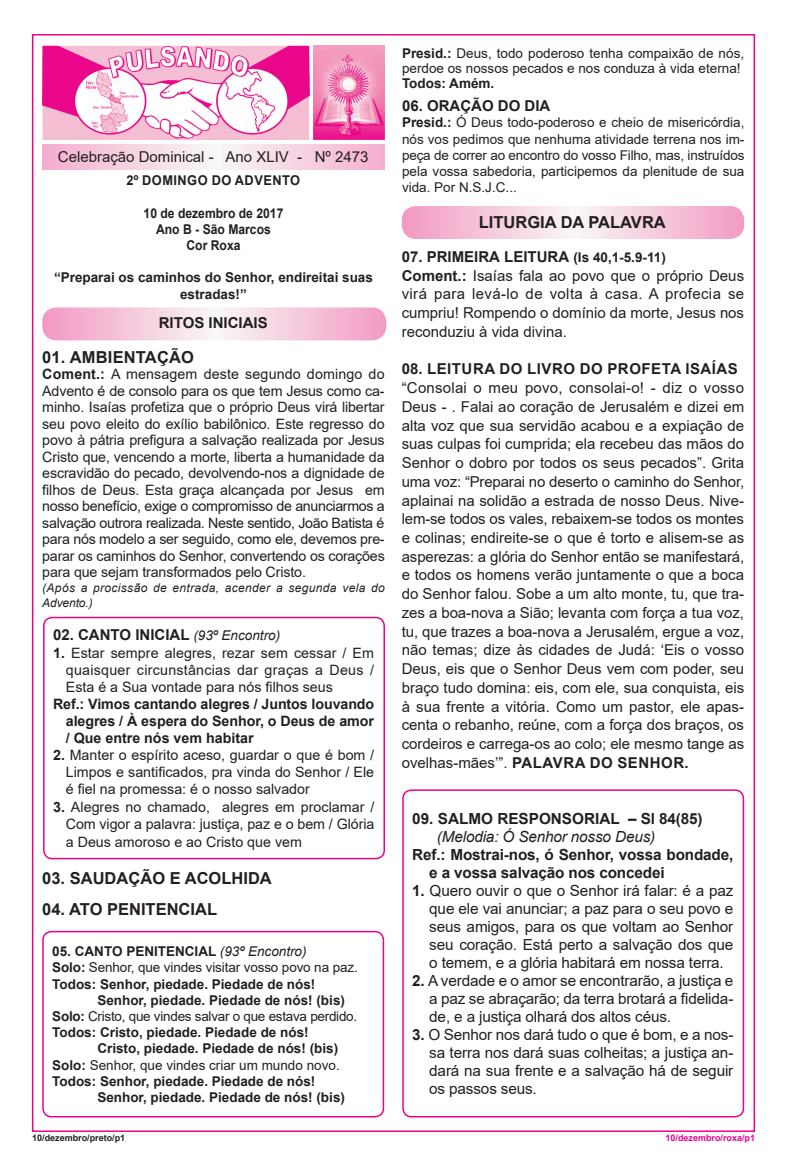
<style>
.page{position:relative;width:787px;height:1166px;background:#fff}
.page>*{position:absolute;margin:0;border:0;box-sizing:border-box;transform-origin:0 0}
.t1{font:700 16.5px "Arial";color:#231f20}
.t2{font:15.3px/18px "Arial";letter-spacing:-.01em;color:#231f20;text-align:justify}
.t3{font:700 15.3px/18px "Arial";letter-spacing:-.01em;color:#231f20}
.t4{font:italic 15.3px "Arial";letter-spacing:-.01em;color:#231f20}
.t5{font:15px/18.8px "Arial";color:#231f20;text-align:justify}
.t6{font:700 15px "Arial";color:#231f20}
.t7{font:700 15px "Arial";letter-spacing:.035em;color:#231f20}
.t8{font:14.25px/16.5px "Arial";color:#231f20;text-align:justify}
.t9{font:700 14.25px/17.1px "Arial";letter-spacing:-.005em;color:#231f20;text-align:justify}
.t10{font:13.5px/16.2px "Arial";color:#231f20;text-align:justify}
.t11{font:700 13.5px/16.2px "Arial";color:#231f20;text-align:center}
.t12{font:13.5px "Arial";letter-spacing:-.02em;color:#231f20}
.t13{font:700 13.5px "Arial";color:#231f20;scale:.9 1}
.t14{font:700 13.5px "Arial";letter-spacing:.035em;color:#231f20;scale:.95 1}
.t15{font:italic 12px/15px "Arial";letter-spacing:.03em;color:#231f20}
.t16{font:700 9px "Arial";color:#231f20}
.t17{font:700 9px "Arial";color:#ed028c}
.s1{font-weight:700}
.s2{font-weight:400;font-style:italic;font-size:13.5px}
.s3{font-weight:400;font-style:italic}
.s4{font-size:13.5px}
</style>
<div class="page">
<svg style="left:44px;top:310px;width:341px;height:29px"></svg>
<div style="left:42px;top:307px;width:344px;height:33px;border:2px solid #fff;border-radius:14px"></div>
<svg style="left:402px;top:207px;width:341px;height:31px"></svg>
<div style="left:402px;top:206px;width:342px;height:33px;border:2px solid #fff;border-radius:14px"></div>
<svg style="left:42px;top:144px;width:342px;height:26px"></svg>
<img style="left:42px;top:46px;width:267px;height:93px">
<img style="left:314px;top:46px;width:71px;height:93px">
<div style="left:43px;top:616px;width:342px;height:243px;border:2px solid #ed028c;border-radius:9px"></div>
<div style="left:42px;top:930px;width:342px;height:187px;border:2px solid #ed028c;border-radius:9px"></div>
<div style="left:402px;top:789px;width:342px;height:328px;border:2px solid #ed028c;border-radius:9px"></div>
<p class="t5" style="left:58px;top:147px;width:312px">Celebração Dominical - Ano XLIV - Nº 2473</p>
<p class="t14" style="left:127px;top:171px;width:184px">2º DOMINGO DO ADVENTO</p>
<p class="t13" style="left:144px;top:203px;width:157px">10 de dezembro de 2017</p>
<p class="t13" style="left:156px;top:219px;width:129px">Ano B - São Marcos</p>
<p class="t13" style="left:186px;top:236px;width:62px">Cor Roxa</p>
<p class="t11" style="left:54px;top:270px;width:320px">“Preparai os caminhos do Senhor, endireitai suas estradas!”</p>
<p class="t6" style="left:159px;top:312px;width:110px">RITOS INICIAIS</p>
<p class="t1" style="left:42px;top:345px;width:153px">01. AMBIENTAÇÃO</p>
<p class="t8" style="left:42px;top:365px;width:344px"><span class="s1">Coment.:</span> A mensagem deste segundo domingo do Advento é de consolo para os que tem Jesus como ca&shy;minho. Isaías profetiza que o próprio Deus virá libertar seu povo eleito do exílio babilônico. Este regresso do povo à pátria prefigura a salvação realizada por Jesus Cristo que, vencendo a morte, liberta a humanidade da escravidão do pecado, devolvendo-nos a dignidade de filhos de Deus. Esta graça alcançada por Jesus em nosso benefício, exige o compromisso de anunciarmos a salvação outrora realizada. Neste sentido, João Batista é para nós modelo a ser seguido, como ele, devemos pre&shy;parar os caminhos do Senhor, convertendo os corações para que sejam transformados pelo Cristo.</p>
<p class="t15" style="left:42px;top:580px;width:344px">(Após a procissão de entrada, acender a segunda vela do<br>Advento.)</p>
<p class="t6" style="left:53px;top:624px;width:229px">02. CANTO INICIAL <span class="s2">(93º Encontro)</span></p>
<p class="t8" style="left:66px;top:643px;width:310px;line-height:17.1px;text-indent:-13px"><span class="s1">1.</span> Estar sempre alegres, rezar sem cessar / Em quaisquer circunstâncias dar graças a Deus / Esta é a Sua vontade para nós filhos seus</p>
<p class="t9" style="left:66px;top:695px;width:310px;text-indent:-13px">Ref.: Vimos cantando alegres / Juntos louvando alegres / À espera do Senhor, o Deus de amor / Que entre nós vem habitar</p>
<p class="t8" style="left:66px;top:746px;width:310px;line-height:17.1px;text-indent:-13px"><span class="s1">2.</span> Manter o espírito aceso, guardar o que é bom / Limpos e santificados, pra vinda do Senhor / Ele é fiel na promessa: é o nosso salvador</p>
<p class="t8" style="left:66px;top:797px;width:310px;line-height:17.5px;text-indent:-13px"><span class="s1">3.</span> Alegres no chamado, alegres em proclamar / Com vigor a palavra: justiça, paz e o bem / Glória a Deus amoroso e ao Cristo que vem</p>
<p class="t1" style="left:42px;top:865px;width:231px">03. SAUDAÇÃO E ACOLHIDA</p>
<p class="t1" style="left:42px;top:897px;width:176px">04. ATO PENITENCIAL</p>
<p class="t11" style="left:52px;top:943px;width:256px">05. CANTO PENITENCIAL <span class="s3">(93º Encontro)</span></p>
<p class="t10" style="left:52px;top:959px;width:307px"><span class="s1">Solo:</span> Senhor, que vindes visitar vosso povo na paz.</p>
<p class="t11" style="left:52px;top:975px;width:265px">Todos: Senhor, piedade. Piedade de nós!</p>
<p class="t11" style="left:97px;top:991px;width:249px">Senhor, piedade. Piedade de nós! (bis)</p>
<p class="t12" style="left:52px;top:1006px;width:306px"><span class="s1">Solo:</span> Cristo, que vindes salvar o que estava perdido.</p>
<p class="t11" style="left:52px;top:1024px;width:258px">Todos: Cristo, piedade. Piedade de nós!</p>
<p class="t11" style="left:97px;top:1040px;width:242px">Cristo, piedade. Piedade de nós! (bis)</p>
<p class="t10" style="left:52px;top:1056px;width:289px"><span class="s1">Solo:</span> Senhor, que vindes criar um mundo novo.</p>
<p class="t11" style="left:52px;top:1072px;width:265px">Todos: Senhor, piedade. Piedade de nós!</p>
<p class="t11" style="left:97px;top:1088px;width:249px">Senhor, piedade. Piedade de nós! (bis)</p>
<p class="t10" style="left:402px;top:46px;width:344px;line-height:15px"><span class="s1">Presid.:</span> Deus, todo poderoso tenha compaixão de nós, perdoe os nossos pecados e nos conduza à vida eterna!</p>
<p class="t11" style="left:402px;top:76px;width:94px">Todos: Amém.</p>
<p class="t6" style="left:402px;top:95px;width:150px">06. ORAÇÃO DO DIA</p>
<p class="t10" style="left:402px;top:114px;width:344px"><span class="s1">Presid.:</span> Ó Deus todo-poderoso e cheio de misericórdia, nós vos pedimos que nenhuma atividade terrena nos im&shy;peça de correr ao encontro do vosso Filho, mas, instruídos pela vossa sabedoria, participemos da plenitude de sua vida. Por N.S.J.C...</p>
<p class="t1" style="left:479px;top:210px;width:188px">LITURGIA DA PALAVRA</p>
<p class="t6" style="left:402px;top:246px;width:265px">07. PRIMEIRA LEITURA <span class="s4">(Is 40,1-5.9-11)</span></p>
<p class="t5" style="left:402px;top:266px;width:344px"><span class="s1">Coment.:</span> Isaías fala ao povo que o próprio Deus virá para levá-lo de volta à casa. A profecia se cumpriu! Rompendo o domínio da morte, Jesus nos reconduziu à vida divina.</p>
<p class="t7" style="left:402px;top:358px;width:338px">08. LEITURA DO LIVRO DO PROFETA ISAÍAS</p>
<p class="t5" style="left:402px;top:378px;width:344px">“Consolai o meu povo, consolai-o! - diz o vosso Deus - . Falai ao coração de Jerusalém e dizei em alta voz que sua servidão acabou e a expiação de suas culpas foi cumprida; ela recebeu das mãos do Senhor o dobro por todos os seus pecados”. Grita uma voz: “Preparai no deserto o caminho do Senhor, aplainai na solidão a estrada de nosso Deus. Nive&shy;lem-se todos os vales, rebaixem-se todos os montes e colinas; endireite-se o que é torto e alisem-se as asperezas: a glória do Senhor então se manifestará, e todos os homens verão juntamente o que a boca do Senhor falou. Sobe a um alto monte, tu, que tra&shy;zes a boa-nova a Sião; levanta com força a tua voz, tu, que trazes a boa-nova a Jerusalém, ergue a voz, não temas; dize às cidades de Judá: ‘Eis o vosso Deus, eis que o Senhor Deus vem com poder, seu braço tudo domina: eis, com ele, sua conquista, eis à sua frente a vitória. Como um pastor, ele apas&shy;centa o rebanho, reúne, com a força dos braços, os cordeiros e carrega-os ao colo; ele mesmo tange as ovelhas-mães’”. <span class="s1">PALAVRA DO SENHOR.</span></p>
<p class="t3" style="left:412px;top:809px;width:292px">09. SALMO RESPONSORIAL – Sl 84(85)</p>
<p class="t4" style="left:437px;top:826px;width:220px">(Melodia: Ó Senhor nosso Deus)</p>
<p class="t3" style="left:429px;top:845px;width:306px;text-indent:-17px">Ref.: Mostrai-nos, ó Senhor, vossa bondade, e a vossa salvação nos concedei</p>
<p class="t2" style="left:429px;top:881px;width:305px;text-indent:-17px"><span class="s1">1.</span> Quero ouvir o que o Senhor irá falar: é a paz que ele vai anunciar; a paz para o seu povo e seus amigos, para os que voltam ao Senhor seu coração. Está perto a salvação dos que o temem, e a glória habitará em nossa terra.</p>
<p class="t2" style="left:429px;top:971px;width:305px;text-indent:-17px"><span class="s1">2.</span> A verdade e o amor se encontrarão, a justiça e a paz se abraçarão; da terra brotará a fidelida&shy;de, e a justiça olhará dos altos céus.</p>
<p class="t2" style="left:429px;top:1025px;width:305px;text-indent:-17px"><span class="s1">3.</span> O Senhor nos dará tudo o que é bom, e a nos&shy;sa terra nos dará suas colheitas; a justiça an&shy;dará na sua frente e a salvação há de seguir os passos seus.</p>
<p class="t16" style="left:32px;top:1131px;width:95px">10/dezembro/preto/p1</p>
<p class="t17" style="left:665px;top:1131px;width:91px">10/dezembro/roxa/p1</p>
</div>
